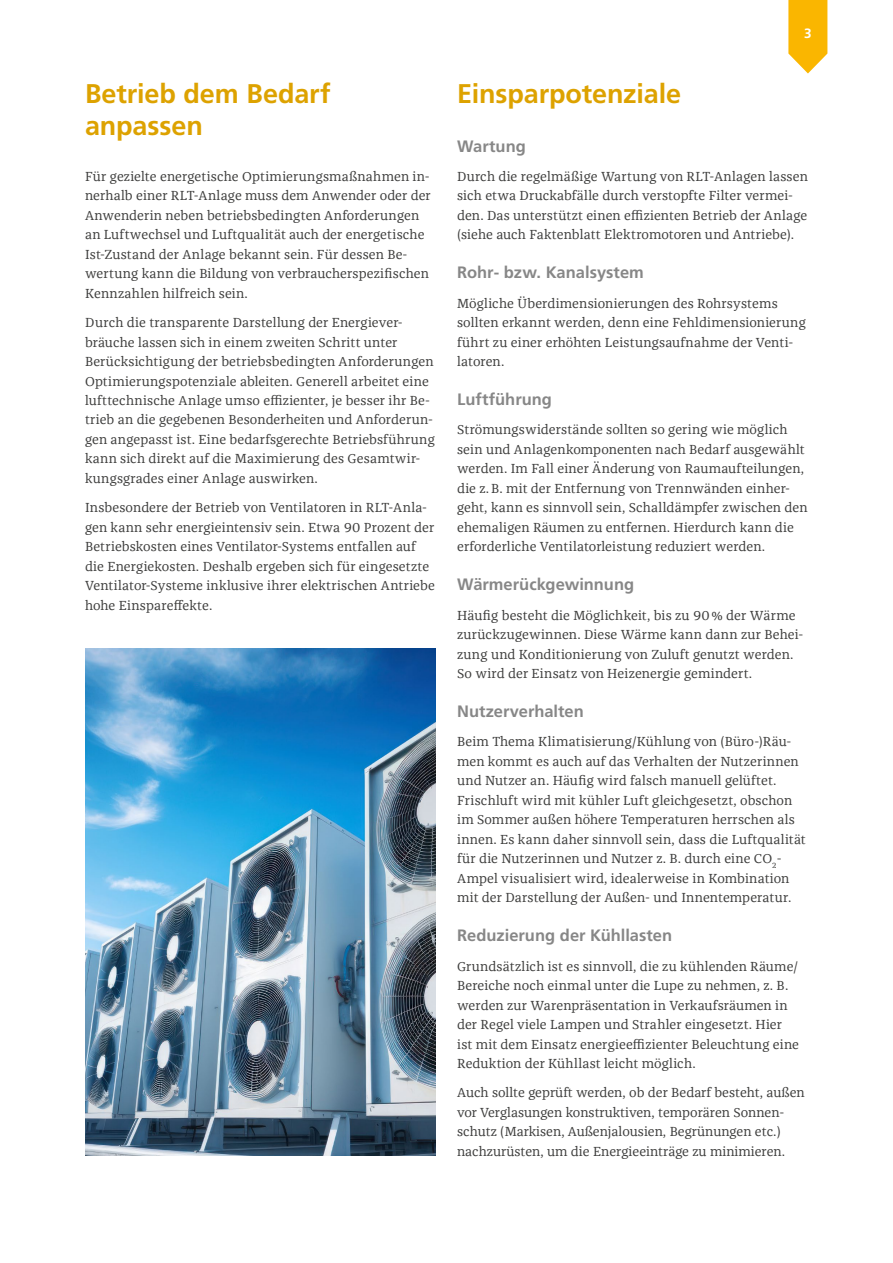
<style>
.page{position:relative;width:893px;height:1263px;background:#fff}
.page>*{position:absolute;margin:0;border:0;box-sizing:border-box;transform-origin:0 0}
.t1{font:700 27px/32.4px "Frutiger LT Std";letter-spacing:-.005em;color:#dda200}
.t2{font:700 16.5px "Frutiger LT Std";color:#878787}
.t3{font:13.5px/19.5px "Franziska Offc";letter-spacing:.005em;color:#3c3c3b}
.t4{font:700 13.5px "Frutiger LT Std";color:#fff}
</style>
<div class="page">
<svg style="left:788px;top:0;width:39px;height:74px;background:#fac026"></svg>
<img style="left:85px;top:649px;width:351px;height:507px">
<h1 class="t1" style="left:85px;top:77px;width:247px">Betrieb dem Bedarf anpassen</h1>
<p class="t3" style="left:85px;top:167px;width:347px">Für gezielte energetische Optimierungsmaßnahmen in&shy;nerhalb einer RLT-Anlage muss dem Anwender oder der Anwenderin neben betriebsbedingten Anforderungen an Luftwechsel und Luftqualität auch der energetische Ist-Zustand der Anlage bekannt sein. Für dessen Be&shy;wertung kann die Bildung von verbraucherspezifischen Kennzahlen hilfreich sein.</p>
<p class="t3" style="left:85px;top:313px;width:351px">Durch die transparente Darstellung der Energiever&shy;bräuche lassen sich in einem zweiten Schritt unter Berücksichtigung der betriebsbedingten Anforderungen Optimierungspotenziale ableiten. Generell arbeitet eine lufttechnische Anlage umso effizienter, je besser ihr Be&shy;trieb an die gegebenen Besonderheiten und Anforderun&shy;gen angepasst ist. Eine bedarfsgerechte Betriebsführung kann sich direkt auf die Maximierung des Gesamtwir&shy;kungsgrades einer Anlage auswirken.</p>
<p class="t3" style="left:85px;top:498px;width:351px">Insbesondere der Betrieb von Ventilatoren in RLT-Anla&shy;gen kann sehr energieintensiv sein. Etwa 90 Prozent der Betriebskosten eines Ventilator-Systems entfallen auf die Energiekosten. Deshalb ergeben sich für eingesetzte Ventilator-Systeme inklusive ihrer elektrischen Antriebe hohe Einspareffekte.</p>
<p class="t4" style="left:804px;top:25px;width:9px">3</p>
<h1 class="t1" style="left:457px;top:77px;width:225px">Einsparpotenziale</h1>
<p class="t2" style="left:457px;top:136px;width:70px">Wartung</p>
<p class="t3" style="left:457px;top:167px;width:352px">Durch die regelmäßige Wartung von RLT-Anlagen lassen sich etwa Druckabfälle durch verstopfte Filter vermei&shy;den. Das unterstützt einen effizienten Betrieb der Anlage (siehe auch Faktenblatt Elektromotoren und Antriebe).</p>
<p class="t2" style="left:457px;top:263px;width:188px">Rohr- bzw. Kanalsystem</p>
<p class="t3" style="left:457px;top:293px;width:350px">Mögliche Überdimensionierungen des Rohrsystems sollten erkannt werden, denn eine Fehldimensionierung führt zu einer erhöhten Leistungsaufnahme der Venti&shy;latoren.</p>
<p class="t2" style="left:457px;top:390px;width:96px">Luftführung</p>
<p class="t3" style="left:457px;top:420px;width:352px">Strömungswiderstände sollten so gering wie möglich sein und Anlagenkomponenten nach Bedarf ausgewählt werden. Im Fall einer Änderung von Raumaufteilungen, die z.B. mit der Entfernung von Trennwänden einher&shy;geht, kann es sinnvoll sein, Schalldämpfer zwischen den ehemaligen Räumen zu entfernen. Hierdurch kann die erforderliche Ventilatorleistung reduziert werden.</p>
<p class="t2" style="left:457px;top:575px;width:179px">Wärmerückgewinnung</p>
<p class="t3" style="left:457px;top:605px;width:348px">Häufig besteht die Möglichkeit, bis zu 90% der Wärme zurückzugewinnen. Diese Wärme kann dann zur Behei&shy;zung und Konditionierung von Zuluft genutzt werden.<br>So wird der Einsatz von Heizenergie gemindert.</p>
<p class="t2" style="left:457px;top:702px;width:128px">Nutzerverhalten</p>
<p class="t3" style="left:457px;top:732px;width:350px">Beim Thema Klimatisierung/Kühlung von (Büro-)Räu&shy;men kommt es auch auf das Verhalten der Nutzerinnen und Nutzer an. Häufig wird falsch manuell gelüftet.<br>Frischluft wird mit kühler Luft gleichgesetzt, obschon im Sommer außen höhere Temperaturen herrschen als innen. Es kann daher sinnvoll sein, dass die Luftqualität für die Nutzerinnen und Nutzer z. B. durch eine CO<sub>2</sub>- Ampel visualisiert wird, idealerweise in Kombination mit der Darstellung der Außen- und Innentemperatur.</p>
<p class="t2" style="left:457px;top:926px;width:217px">Reduzierung der Kühllasten</p>
<p class="t3" style="left:457px;top:956px;width:343px">Grundsätzlich ist es sinnvoll, die zu kühlenden Räume/ Bereiche noch einmal unter die Lupe zu nehmen, z. B. werden zur Warenpräsentation in Verkaufsräumen in der Regel viele Lampen und Strahler eingesetzt. Hier ist mit dem Einsatz energieeffizienter Beleuchtung eine Reduktion der Kühllast leicht möglich.</p>
<p class="t3" style="left:457px;top:1083px;width:349px">Auch sollte geprüft werden, ob der Bedarf besteht, außen vor Verglasungen konstruktiven, temporären Sonnen&shy;schutz (Markisen, Außenjalousien, Begrünungen etc.) nachzurüsten, um die Energieeinträge zu minimieren.</p>
</div>
